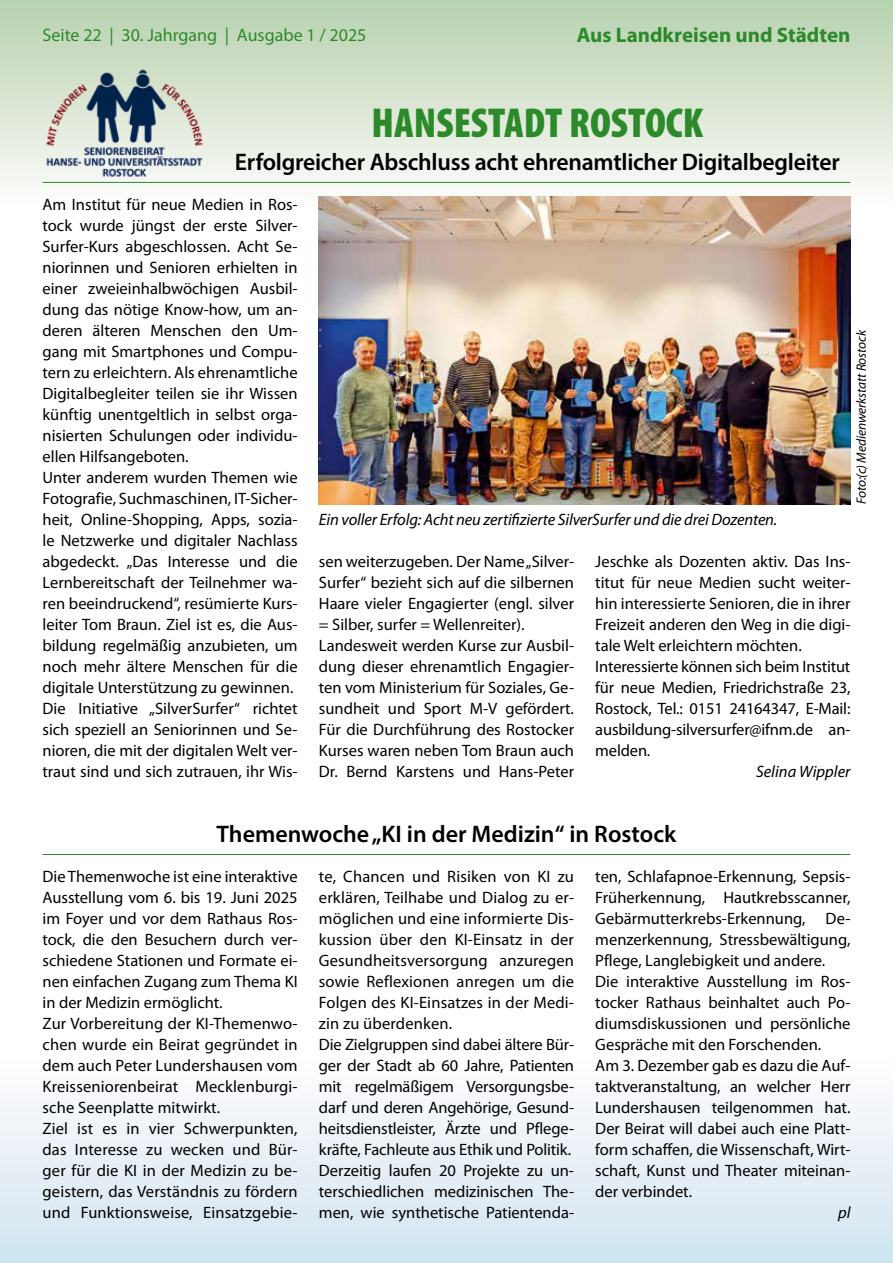
<style>
.page{position:relative;width:893px;height:1263px;background:#fff}
.page>*{position:absolute;margin:0;border:0;box-sizing:border-box;transform-origin:0 0}
.t1{font:900 condensed 42px "Myriad Pro";color:#2c8a2a}
.t2{font:600 24px "Myriad Pro";letter-spacing:-.01em;color:#000}
.t3{font:700 21px "Myriad Pro";color:#2c8a2a}
.t4{font:18px "Myriad Pro";color:#2c8a2a}
.t5{font:16.5px/21px "Myriad Pro";color:#000}
.t6{font:italic 16.5px "Myriad Pro";letter-spacing:-.01em;color:#000}
.t7{font:italic 13.5px "Myriad Pro";letter-spacing:-.01em;color:#000}
</style>
<div class="page">
<div style="left:0;top:1050px;width:893px;height:213px;background:linear-gradient(to bottom,#fffeff,#cfe4ef)"></div>
<div style="left:0;top:0;width:893px;height:213px;background:linear-gradient(to bottom,#b7d0ad,#fffefd)"></div>
<hr style="left:43px;top:182px;width:807px;height:1px;background:#2c8a2a">
<img style="left:43px;top:63px;width:164px;height:118px">
<img style="left:319px;top:196px;width:531px;height:308px">
<hr style="left:43px;top:854px;width:807px;height:1px;background:#2c8a2a">
<p class="t4" style="left:43px;top:24px;width:325px">Seite 22 | 30. Jahrgang | Ausgabe 1 / 2025</p>
<p class="t3" style="left:577px;top:21px;width:275px">Aus Landkreisen und Städten</p>
<h1 class="t1" style="left:372px;top:96px;width:333px">HANSESTADT ROSTOCK</h1>
<h2 class="t2" style="left:235px;top:146px;width:607px">Erfolgreicher Abschluss acht ehrenamtlicher Digitalbegleiter</h2>
<p class="t5" style="left:43px;top:194px;width:257px">Am Institut für neue Medien in Ros&shy;tock wurde jüngst der erste Silver-Surfer-Kurs abgeschlossen. Acht Se&shy;niorinnen und Senioren erhielten in einer zweieinhalbwöchigen Ausbil&shy;dung das nötige Know-how, um an&shy;deren älteren Menschen den Um&shy;gang mit Smartphones und Compu&shy;tern zu erleichtern. Als ehrenamtliche Digitalbegleiter teilen sie ihr Wissen künftig unentgeltlich in selbst orga&shy;nisierten Schulungen oder individu&shy;ellen Hilfsangeboten.<br>Unter anderem wurden Themen wie Fotografie, Suchmaschinen, IT-Sicher&shy;heit, Online-Shopping, Apps, sozia&shy;le Netzwerke und digitaler Nachlass abgedeckt. „Das Interesse und die Lernbereitschaft der Teilnehmer wa&shy;ren beeindruckend“, resümierte Kurs&shy;leiter Tom Braun. Ziel ist es, die Aus&shy;bildung regelmäßig anzubieten, um noch mehr ältere Menschen für die digitale Unterstützung zu gewinnen.<br>Die Initiative „SilverSurfer“ richtet sich speziell an Seniorinnen und Se&shy;nioren, die mit der digitalen Welt ver&shy;traut sind und sich zutrauen, ihr Wis-</p>
<p class="t6" style="left:319px;top:509px;width:460px">Ein voller Erfolg: Acht neu zertifizierte SilverSurfer und die drei Dozenten.</p>
<p class="t7" style="left:853px;top:504px;width:176px;rotate:-90deg">Foto:(c) Medienwerkstatt Rostock</p>
<p class="t5" style="left:319px;top:551px;width:257px">sen weiterzugeben. Der Name „Silver-Surfer“ bezieht sich auf die silbernen Haare vieler Engagierter (engl. silver = Silber, surfer = Wellenreiter).<br>Landesweit werden Kurse zur Ausbil&shy;dung dieser ehrenamtlich Engagier&shy;ten vom Ministerium für Soziales, Ge&shy;sundheit und Sport M-V gefördert.<br>Für die Durchführung des Rostocker Kurses waren neben Tom Braun auch Dr. Bernd Karstens und Hans-Peter</p>
<p class="t5" style="left:595px;top:551px;width:257px">Jeschke als Dozenten aktiv. Das Ins&shy;titut für neue Medien sucht weiter&shy;hin interessierte Senioren, die in ihrer Freizeit anderen den Weg in die digi&shy;tale Welt erleichtern möchten.<br>Interessierte können sich beim Institut für neue Medien, Friedrichstraße 23, Rostock, Tel.: 0151 24164347, E-Mail: ausbildung-silversurfer@ifnm.de an&shy;melden.</p>
<p class="t6" style="left:756px;top:761px;width:96px">Selina Wippler</p>
<h2 class="t2" style="left:217px;top:818px;width:461px">Themenwoche „KI in der Medizin“ in Rostock</h2>
<p class="t5" style="left:43px;top:866px;width:257px">Die Themenwoche ist eine interaktive Ausstellung vom 6. bis 19. Juni 2025 im Foyer und vor dem Rathaus Ros&shy;tock, die den Besuchern durch ver&shy;schiedene Stationen und Formate ei&shy;nen einfachen Zugang zum Thema KI in der Medizin ermöglicht.<br>Zur Vorbereitung der KI-Themenwo&shy;chen wurde ein Beirat gegründet in dem auch Peter Lundershausen vom Kreisseniorenbeirat Mecklenburgi&shy;sche Seenplatte mitwirkt.<br>Ziel ist es in vier Schwerpunkten, das Interesse zu wecken und Bür&shy;ger für die KI in der Medizin zu be&shy;geistern, das Verständnis zu fördern und Funktionsweise, Einsatzgebie-</p>
<p class="t5" style="left:319px;top:866px;width:257px">te, Chancen und Risiken von KI zu erklären, Teilhabe und Dialog zu er&shy;möglichen und eine informierte Dis&shy;kussion über den KI-Einsatz in der Gesundheitsversorgung anzuregen sowie Reflexionen anregen um die Folgen des KI-Einsatzes in der Medi&shy;zin zu überdenken.<br>Die Zielgruppen sind dabei ältere Bür&shy;ger der Stadt ab 60 Jahre, Patienten mit regelmäßigem Versorgungsbe&shy;darf und deren Angehörige, Gesund&shy;heitsdienstleister, Ärzte und Pflege&shy;kräfte, Fachleute aus Ethik und Politik.<br>Derzeitig laufen 20 Projekte zu un&shy;terschiedlichen medizinischen The&shy;men, wie synthetische Patientenda-</p>
<p class="t5" style="left:595px;top:866px;width:257px">ten, Schlafapnoe-Erkennung, Sepsis-Früherkennung, Hautkrebsscanner, Gebärmutterkrebs-Erkennung, De&shy;menzerkennung, Stressbewältigung, Pflege, Langlebigkeit und andere.<br>Die interaktive Ausstellung im Ros&shy;tocker Rathaus beinhaltet auch Po&shy;diumsdiskussionen und persönliche Gespräche mit den Forschenden.<br>Am 3. Dezember gab es dazu die Auf&shy;taktveranstaltung, an welcher Herr Lundershausen teilgenommen hat.<br>Der Beirat will dabei auch eine Platt&shy;form schaffen, die Wissenschaft, Wirt&shy;schaft, Kunst und Theater miteinan&shy;der verbindet.</p>
<p class="t6" style="left:838px;top:1202px;width:14px">pl</p>
</div>
